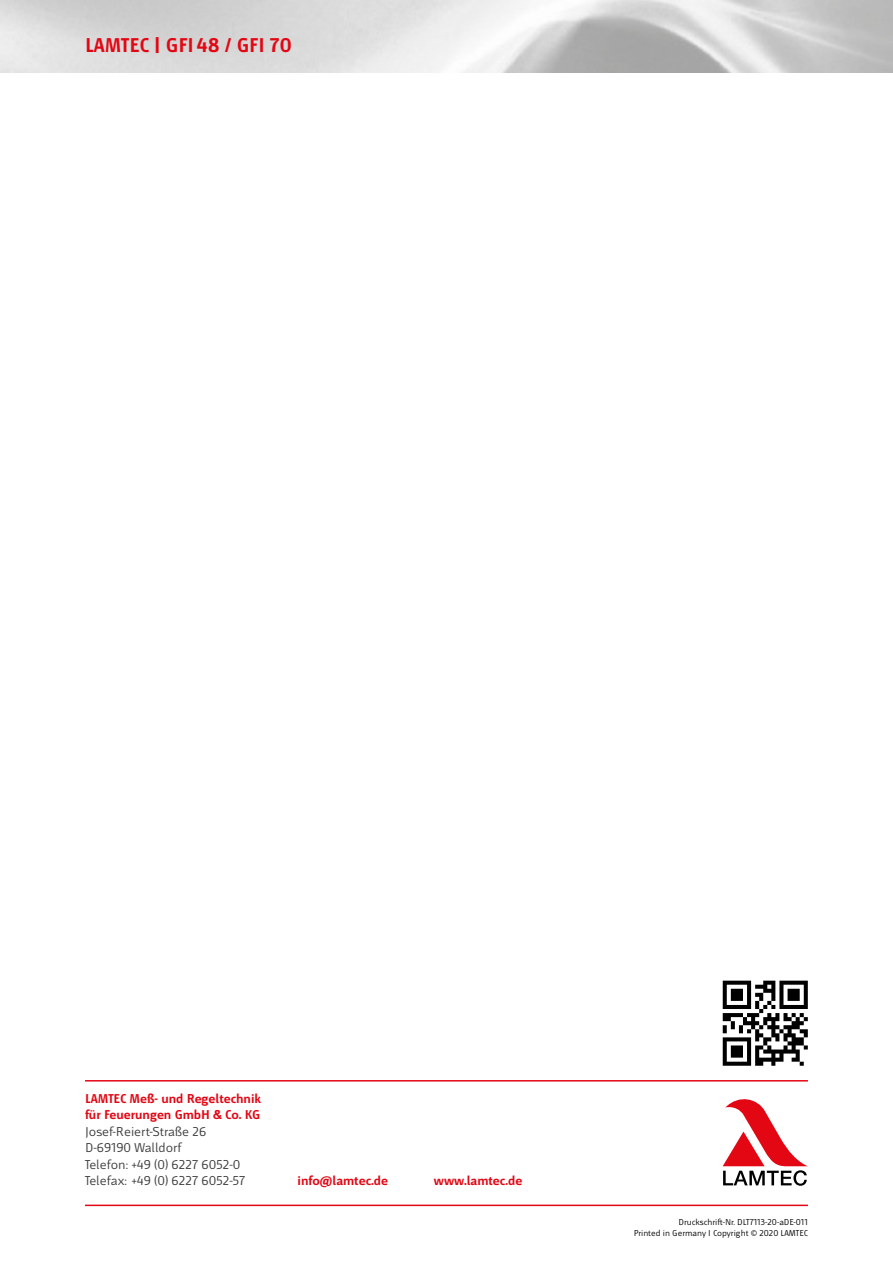
<style>
.page{position:relative;width:893px;height:1263px;background:#fff}
.page>*{position:absolute;margin:0;border:0;box-sizing:border-box;transform-origin:0 0}
.t1{font:700 21px "Mr Jones";color:#e30613}
.t2{font:13.5px/16.5px "Mr Jones";color:#3c3c3b}
.t3{font:700 13.5px/16.5px "Mr Jones";color:#e30613}
.t4{font:9px/10.5px "Mr Jones";color:#000;text-align:right}
</style>
<div class="page">
<svg style="left:723px;top:1099px;width:85px;height:87px"></svg>
<hr style="left:85px;top:1080px;width:723px;height:1px;background:#e30613">
<hr style="left:85px;top:1204px;width:723px;height:2px;background:#e30613">
<svg style="left:723px;top:981px;width:85px;height:85px"></svg>
<h1 class="t1" style="left:85px;top:33px;width:209px">LAMTEC | GFI48 / GFI 70</h1>
<p class="t3" style="left:85px;top:1090px;width:177px">LAMTEC Meß- und Regeltechnik für Feuerungen GmbH &amp; Co. KG</p>
<p class="t2" style="left:85px;top:1123px;width:162px">Josef-Reiert-Straße 26<br>D-69190 Walldorf<br>Telefon: +49 (0) 6227 6052-0<br>Telefax: +49 (0) 6227 6052-57</p>
<p class="t3" style="left:298px;top:1173px;width:92px">info@lamtec.de</p>
<p class="t3" style="left:434px;top:1173px;width:90px">www.lamtec.de</p>
<p class="t4" style="left:634px;top:1217px;width:175px">Druckschrift-Nr. DLT7113-20-aDE-011<br>Printed in Germany I Copyright © 2020 LAMTEC</p>
</div>
